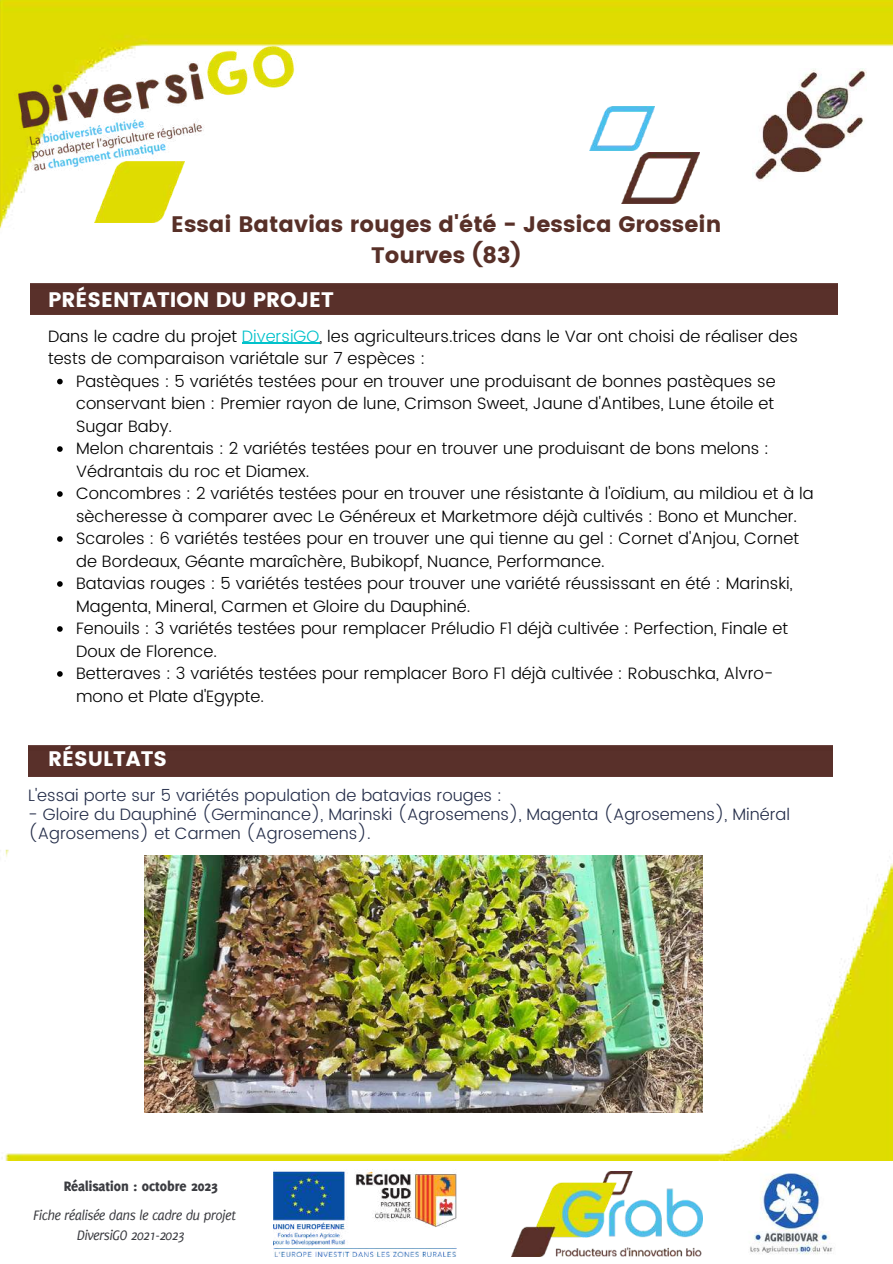
<style>
.page{position:relative;width:893px;height:1264px;background:#fff}
.page>*{position:absolute;margin:0;border:0;box-sizing:border-box;transform-origin:0 0}
.t1{font:22.35px/31px "Poppins";color:#583028;text-align:center}
.t2{font:21px "Poppins";color:#fff}
.t3{font:300 16.5px/22.5px "Poppins";color:#000}
.t4{font:300 16.5px/19px "Poppins";color:#252e4a}
.t5{font:italic 15px/20.2px "Delicious";letter-spacing:-.04em;color:#3b3c41;text-align:center}
.t6{font:800 15px "Delicious";color:#3b3c41}
.s1{color:#00c2cb}
</style>
<div class="page">
<img style="left:0;top:0;width:892px;height:229px">
<img style="left:9px;top:32px;width:296px;height:150px">
<img style="left:94px;top:162px;width:90px;height:60px">
<img style="left:5px;top:849px;width:887px;height:311px">
<img style="left:273px;top:1169px;width:184px;height:87px">
<img style="left:511px;top:1171px;width:191px;height:84px">
<img style="left:621px;top:152px;width:78px;height:52px">
<img style="left:589px;top:107px;width:65px;height:44px">
<div style="left:31px;top:283px;width:806px;height:31px;background:#59302a"></div>
<div style="left:28px;top:745px;width:804px;height:31px;background:#59302a"></div>
<img style="left:752px;top:68px;width:114px;height:114px">
<svg style="left:57px;top:379px;width:6px;height:5px"></svg>
<svg style="left:57px;top:446px;width:6px;height:6px"></svg>
<svg style="left:57px;top:491px;width:6px;height:6px"></svg>
<svg style="left:57px;top:536px;width:6px;height:6px"></svg>
<svg style="left:57px;top:581px;width:6px;height:6px"></svg>
<svg style="left:57px;top:626px;width:6px;height:5px"></svg>
<svg style="left:57px;top:671px;width:6px;height:5px"></svg>
<hr style="left:242px;top:343px;width:77px;height:1px;background:#00c2cb">
<img style="left:750px;top:1173px;width:85px;height:82px">
<img style="left:145px;top:855px;width:557px;height:257px">
<h1 class="t1" style="left:171px;top:209px;width:551px">Essai Batavias rouges d'été - Jessica Grossein<br>Tourves (83)</h1>
<p class="t2" style="left:48px;top:288px;width:287px">PRÉSENTATION DU PROJET</p>
<p class="t3" style="left:48px;top:325px;width:751px">Dans le cadre du projet <span class="s1">DiversiGO</span>, les agriculteurs.trices dans le Var ont choisi de réaliser des tests de comparaison variétale sur 7 espèces :</p>
<p class="t3" style="left:76px;top:370px;width:739px">Pastèques : 5 variétés testées pour en trouver une produisant de bonnes pastèques se conservant bien : Premier rayon de lune, Crimson Sweet, Jaune d'Antibes, Lune étoile et Sugar Baby.<br>Melon charentais : 2 variétés testées pour en trouver une produisant de bons melons :<br>Védrantais du roc et Diamex.<br>Concombres : 2 variétés testées pour en trouver une résistante à l'oïdium, au mildiou et à la sècheresse à comparer avec Le Généreux et Marketmore déjà cultivés : Bono et Muncher.<br>Scaroles : 6 variétés testées pour en trouver une qui tienne au gel : Cornet d'Anjou, Cornet de Bordeaux, Géante maraîchère, Bubikopf, Nuance, Performance.<br>Batavias rouges : 5 variétés testées pour trouver une variété réussissant en été : Marinski, Magenta, Mineral, Carmen et Gloire du Dauphiné.<br>Fenouils : 3 variétés testées pour remplacer Préludio F1 déjà cultivée : Perfection, Finale et Doux de Florence.<br>Betteraves : 3 variétés testées pour remplacer Boro F1 déjà cultivée : Robuschka, Alvro&shy;mono et Plate d'Egypte.</p>
<p class="t2" style="left:48px;top:746px;width:120px">RÉSULTATS</p>
<p class="t4" style="left:28px;top:785px;width:475px">L'essai porte sur 5 variétés population de batavias rouges :</p>
<p class="t4" style="left:28px;top:805px;width:763px">- Gloire du Dauphiné (Germinance), Marinski (Agrosemens), Magenta (Agrosemens), Minéral (Agrosemens) et Carmen (Agrosemens).</p>
<p class="t6" style="left:64px;top:1177px;width:156px">Réalisation : octobre 2023</p>
<p class="t5" style="left:33px;top:1204px;width:204px">Fiche réalisée dans le cadre du projet<br>DiversiGO 2021-2023</p>
</div>
